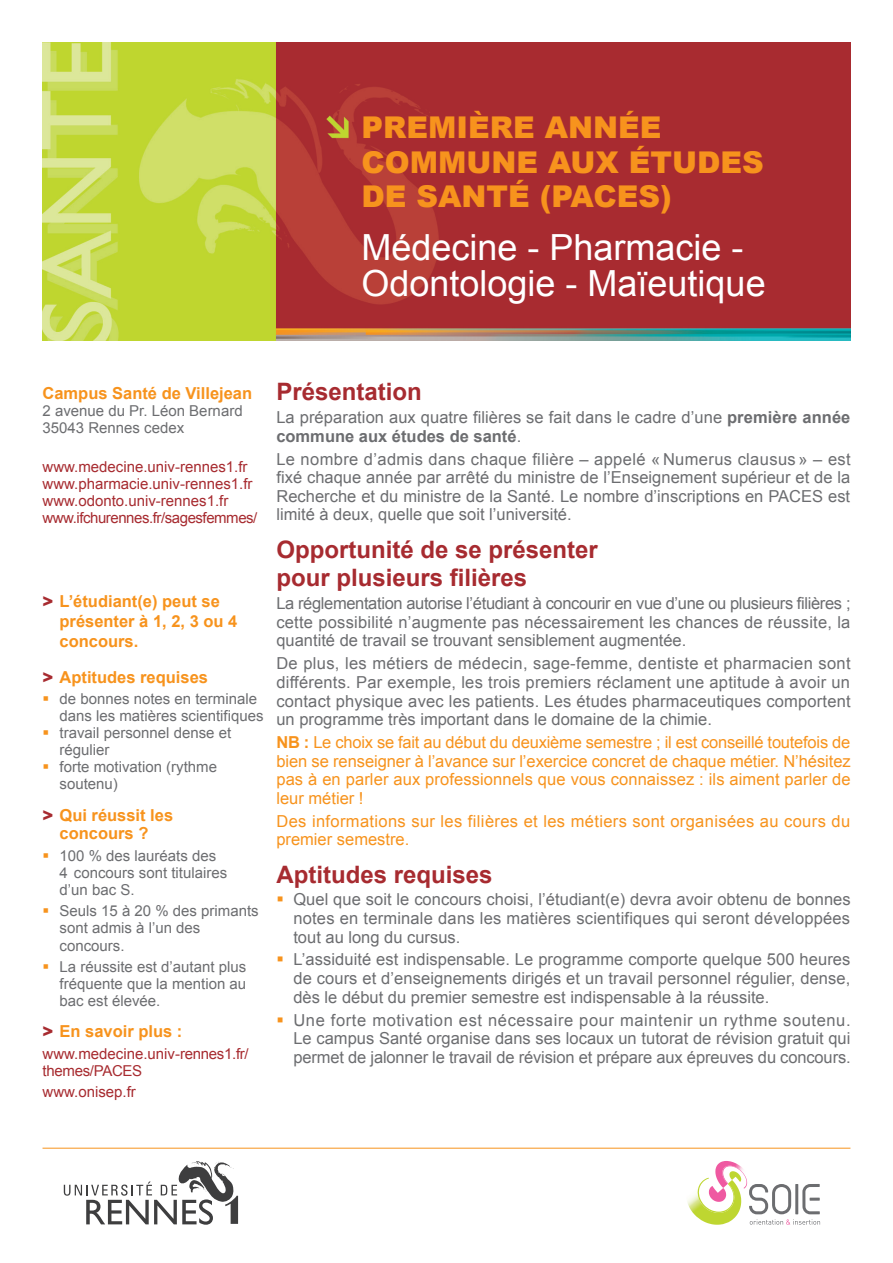
<style>
.page{position:relative;width:893px;height:1263px;background:#fff}
.page>*{position:absolute;margin:0;border:0;box-sizing:border-box;transform-origin:0 0}
.t1{font:36px/36px "Arial";color:#fff}
.t2{font:900 30px/34.5px "Arial";color:#f7931d}
.t3{font:700 24px/28.8px "Arial";color:#a72b30}
.t4{font:16.5px/18.6px "Arial";color:#6c6d70;text-align:justify}
.t5{font:16.5px/18.6px "Arial";letter-spacing:.005em;color:#f7931d;text-align:justify}
.t6{font:700 16.5px/19.8px "Arial";color:#f7931d}
.t7{font:15px/17.1px "Arial";color:#6c6d70}
.t8{font:15px/17.1px "Arial";color:#a72b30}
.t9{font:15px/17.1px "Arial";letter-spacing:-.02em;color:#a72b30}
.s1{font-weight:900;color:#a72b30}
.s2{font-weight:700}
</style>
<div class="page">
<hr style="left:43px;top:1148px;width:807px;height:1px;background:#f7931d">
<img style="left:687px;top:1189px;width:11px;height:29px">
<img style="left:716px;top:1161px;width:24px;height:5px">
<svg style="left:698px;top:1166px;width:122px;height:59px"></svg>
<img style="left:43px;top:43px;width:807px;height:297px">
<svg style="left:64px;top:1161px;width:174px;height:64px"></svg>
<h2 class="t2" style="left:361px;top:110px;width:404px">PREMIÈRE ANNÉE<br>COMMUNE AUX ÉTUDES<br>DE SANTÉ (PACES)</h2>
<h1 class="t1" style="left:361px;top:230px;width:406px">Médecine - Pharmacie -<br>Odontologie - Maïeutique</h1>
<p class="t6" style="left:43px;top:384px;width:211px">Campus Santé de Villejean</p>
<p class="t7" style="left:43px;top:402px;width:202px">2 avenue du Pr. Léon Bernard<br>35043 Rennes cedex</p>
<p class="t8" style="left:43px;top:458px;width:216px">www.medecine.univ-rennes1.fr www.pharmacie.univ-rennes1.fr www.odonto.univ-rennes1.fr www.ifchurennes.fr/sagesfemmes/</p>
<p class="t6" style="left:60px;top:592px;width:179px;text-indent:-17px"><span class="s1">&gt;</span> L’étudiant(e) peut se présenter à 1, 2, 3 ou 4 concours.</p>
<p class="t6" style="left:43px;top:667px;width:167px"><span class="s1">&gt;</span> Aptitudes requises</p>
<p class="t7" style="left:60px;top:690px;width:206px">de bonnes notes en terminale dans les matières scientifiques travail personnel dense et régulier<br>forte motivation (rythme soutenu)</p>
<p class="t6" style="left:43px;top:806px;width:132px;line-height:18.6px;text-align:center"><span class="s1">&gt;</span> Qui réussit les concours ?</p>
<p class="t7" style="left:60px;top:847px;width:169px">100 % des lauréats des<br>4 concours sont titulaires d’un bac S.</p>
<p class="t7" style="left:60px;top:903px;width:201px">Seuls 15 à 20 % des primants sont admis à l’un des concours.</p>
<p class="t7" style="left:60px;top:958px;width:188px;text-align:justify">La réussite est d’autant plus fréquente que la mention au bac est élevée.</p>
<p class="t6" style="left:43px;top:1022px;width:141px"><span class="s1">&gt;</span> En savoir plus :</p>
<p class="t9" style="left:43px;top:1045px;width:208px">www.medecine.univ-rennes1.fr/ themes/PACES</p>
<p class="t8" style="left:43px;top:1083px;width:95px">www.onisep.fr</p>
<h3 class="t3" style="left:276px;top:378px;width:147px">Présentation</h3>
<p class="t4" style="left:276px;top:408px;width:575px">La préparation aux quatre filières se fait dans le cadre d’une <span class="s2">première année commune aux études de santé</span>.</p>
<p class="t4" style="left:276px;top:450px;width:576px">Le nombre d’admis dans chaque filière – appelé « Numerus clausus » – est fixé chaque année par arrêté du ministre de l’Enseignement supérieur et de la Recherche et du ministre de la Santé. Le nombre d’inscriptions en PACES est limité à deux, quelle que soit l’université.</p>
<h3 class="t3" style="left:276px;top:535px;width:323px">Opportunité de se présenter pour plusieurs filières</h3>
<p class="t4" style="left:276px;top:594px;width:576px">La réglementation autorise l’étudiant à concourir en vue d’une ou plusieurs filières ; cette possibilité n’augmente pas nécessairement les chances de réussite, la quantité de travail se trouvant sensiblement augmentée.</p>
<p class="t4" style="left:276px;top:654px;width:576px">De plus, les métiers de médecin, sage-femme, dentiste et pharmacien sont différents. Par exemple, les trois premiers réclament une aptitude à avoir un contact physique avec les patients. Les études pharmaceutiques comportent un programme très important dans le domaine de la chimie.</p>
<p class="t5" style="left:276px;top:733px;width:576px"><span class="s2">NB :</span> Le choix se fait au début du deuxième semestre ; il est conseillé toutefois de bien se renseigner à l’avance sur l’exercice concret de chaque métier. N’hésitez pas à en parler aux professionnels que vous connaissez : ils aiment parler de leur métier !</p>
<p class="t5" style="left:276px;top:812px;width:575px">Des informations sur les filières et les métiers sont organisées au cours du premier semestre.</p>
<h3 class="t3" style="left:276px;top:860px;width:218px">Aptitudes requises</h3>
<p class="t4" style="left:293px;top:890px;width:559px">Quel que soit le concours choisi, l’étudiant(e) devra avoir obtenu de bonnes notes en terminale dans les matières scientifiques qui seront développées tout au long du cursus.</p>
<p class="t4" style="left:293px;top:950px;width:558px">L’assiduité est indispensable. Le programme comporte quelque 500 heures de cours et d’enseignements dirigés et un travail personnel régulier, dense, dès le début du premier semestre est indispensable à la réussite.</p>
<p class="t4" style="left:293px;top:1010px;width:559px">Une forte motivation est nécessaire pour maintenir un rythme soutenu.<br>Le campus Santé organise dans ses locaux un tutorat de révision gratuit qui permet de jalonner le travail de révision et prépare aux épreuves du concours.</p>
</div>
